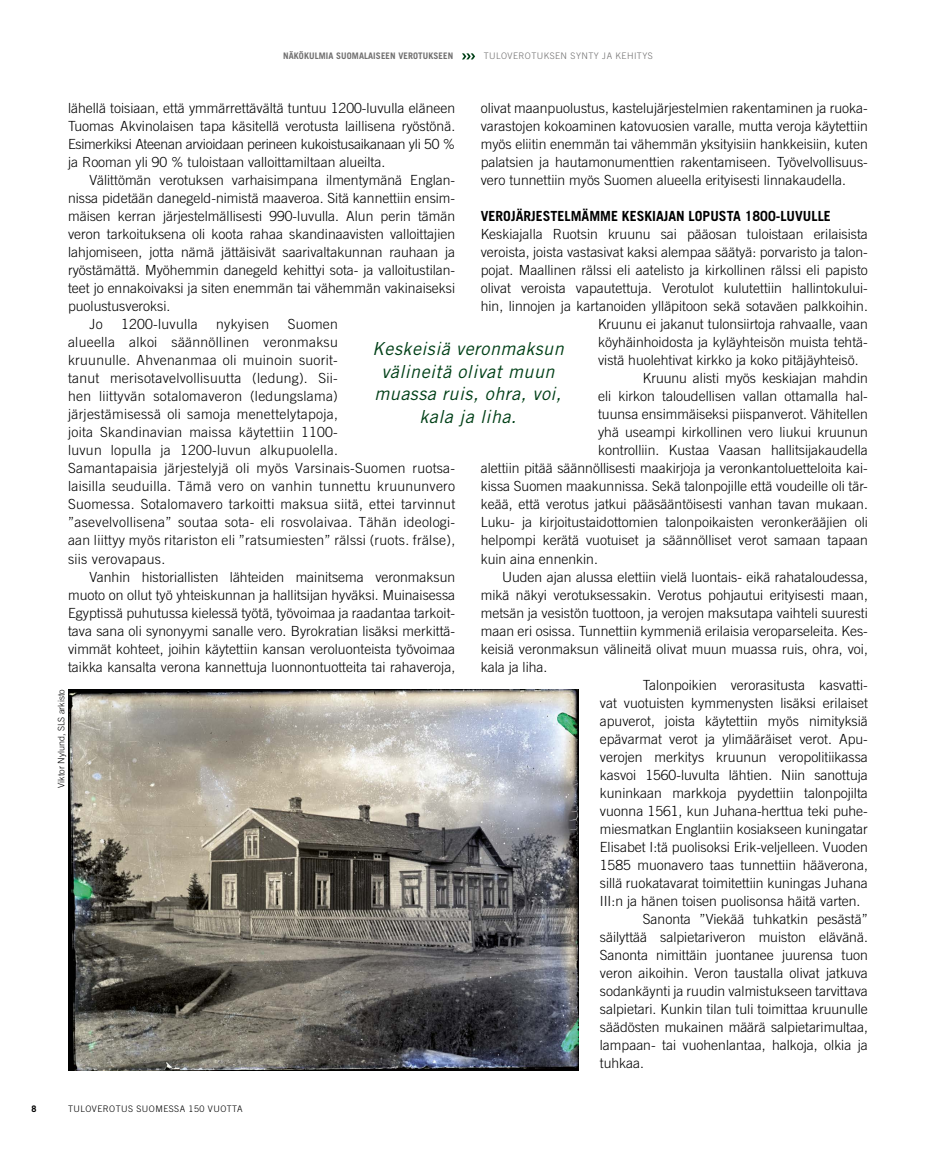
<style>
.page{position:relative;width:936px;height:1149px;background:#fff}
.page>*{position:absolute;margin:0;border:0;box-sizing:border-box;transform-origin:0 0}
.t1{font:italic 18px/22.5px "Trade Gothic";letter-spacing:.025em;color:#004017;text-align:center}
.t2{font:300 13.95px/18px "Trade Gothic";color:#000;text-align:justify}
.t3{font:300 13.95px/18px "Trade Gothic";letter-spacing:.02em;color:#000}
.t4{font:700 13.95px "Trade Gothic";color:#000}
.t5{font:700 9px "Trade Gothic";letter-spacing:.01em;color:#706f6f}
.t6{font:300 9px "Trade Gothic";letter-spacing:.05em;color:#000}
.t7{font:300 9px "Trade Gothic";letter-spacing:.05em;color:#706f6f}
.t8{font:300 9px "Trade Gothic";color:#000}
.t9{font:700 9px "Trade Gothic";color:#000}
</style>
<div class="page">
<svg style="left:462px;top:53px;width:13px;height:6px"></svg>
<img style="left:68px;top:689px;width:510px;height:380px">
<p class="t5" style="left:283px;top:51px;width:172px">NÄKÖKULMIA SUOMALAISEEN VEROTUKSEEN</p>
<p class="t7" style="left:483px;top:51px;width:171px">TULOVEROTUKSEN SYNTY JA KEHITYS</p>
<p class="t2" style="left:68px;top:99px;width:388px">lähellä toisiaan, että ymmärrettävältä tuntuu 1200-luvulla eläneen Tuomas Akvinolaisen tapa käsitellä verotusta laillisena ryöstönä.<br>Esimerkiksi Ateenan arvioidaan perineen kukoistusaikanaan yli 50 % ja Rooman yli 90 % tuloistaan valloittamiltaan alueilta.</p>
<p class="t2" style="left:89px;top:171px;width:367px">Välittömän verotuksen varhaisimpana ilmentymänä Englan-</p>
<p class="t2" style="left:68px;top:189px;width:388px">nissa pidetään danegeld-nimistä maaveroa. Sitä kannettiin ensim-</p>
<p class="t2" style="left:68px;top:207px;width:388px">mäisen kerran järjestelmällisesti 990-luvulla. Alun perin tämän</p>
<p class="t2" style="left:68px;top:225px;width:388px">veron tarkoituksena oli koota rahaa skandinaavisten valloittajien</p>
<p class="t2" style="left:68px;top:243px;width:388px">lahjomiseen, jotta nämä jättäisivät saarivaltakunnan rauhaan ja</p>
<p class="t2" style="left:68px;top:261px;width:388px">ryöstämättä. Myöhemmin danegeld kehittyi sota- ja valloitustilan-</p>
<p class="t2" style="left:68px;top:279px;width:388px">teet jo ennakoivaksi ja siten enemmän tai vähemmän vakinaiseksi</p>
<p class="t2" style="left:68px;top:297px;width:104px">puolustusveroksi.</p>
<p class="t2" style="left:89px;top:315px;width:15px">Jo</p>
<p class="t3" style="left:121px;top:315px;width:78px">1200-luvulla</p>
<p class="t3" style="left:216px;top:315px;width:55px">nykyisen</p>
<p class="t2" style="left:480px;top:99px;width:388px">olivat maanpuolustus, kastelujärjestelmien rakentaminen ja ruoka&shy;varastojen kokoaminen katovuosien varalle, mutta veroja käytettiin myös eliitin enemmän tai vähemmän yksityisiin hankkeisiin, kuten palatsien ja hautamonumenttien rakentamiseen. Työvelvollisuus&shy;vero tunnettiin myös Suomen alueella erityisesti linnakaudella.</p>
<p class="t4" style="left:480px;top:207px;width:351px">VEROJÄRJESTELMÄMME KESKIAJAN LOPUSTA 1800-LUVULLE</p>
<p class="t2" style="left:480px;top:225px;width:388px">Keskiajalla Ruotsin kruunu sai pääosan tuloistaan erilaisista</p>
<p class="t2" style="left:480px;top:243px;width:388px">veroista, joista vastasivat kaksi alempaa säätyä: porvaristo ja talon-</p>
<p class="t2" style="left:480px;top:261px;width:388px">pojat. Maallinen rälssi eli aatelisto ja kirkollinen rälssi eli papisto</p>
<p class="t2" style="left:480px;top:279px;width:388px">olivat veroista vapautettuja. Verotulot kulutettiin hallintokului-</p>
<p class="t2" style="left:480px;top:297px;width:388px">hin, linnojen ja kartanoiden ylläpitoon sekä sotaväen palkkoihin.</p>
<p class="t2" style="left:598px;top:315px;width:271px">Kruunu ei jakanut tulonsiirtoja rahvaalle, vaan</p>
<p class="t2" style="left:598px;top:333px;width:271px">köyhäinhoidosta ja kyläyhteisön muista tehtä-</p>
<p class="t2" style="left:598px;top:351px;width:262px">vistä huolehtivat kirkko ja koko pitäjäyhteisö.</p>
<p class="t2" style="left:642px;top:369px;width:226px">Kruunu alisti myös keskiajan mahdin</p>
<p class="t2" style="left:598px;top:387px;width:271px">eli kirkon taloudellisen vallan ottamalla hal-</p>
<p class="t2" style="left:598px;top:405px;width:271px">tuunsa ensimmäiseksi piispanverot. Vähitellen</p>
<p class="t2" style="left:598px;top:423px;width:271px">yhä useampi kirkollinen vero liukui kruunun</p>
<p class="t2" style="left:598px;top:441px;width:271px">kontrolliin. Kustaa Vaasan hallitsijakaudella</p>
<p class="t2" style="left:480px;top:459px;width:388px">alettiin pitää säännöllisesti maakirjoja ja veronkantoluetteloita kai-</p>
<p class="t2" style="left:480px;top:477px;width:388px">kissa Suomen maakunnissa. Sekä talonpojille että voudeille oli tär-</p>
<p class="t2" style="left:480px;top:495px;width:388px">keää, että verotus jatkui pääsääntöisesti vanhan tavan mukaan.</p>
<p class="t2" style="left:480px;top:513px;width:388px">Luku- ja kirjoitustaidottomien talonpoikaisten veronkerääjien oli</p>
<p class="t2" style="left:480px;top:531px;width:388px">helpompi kerätä vuotuiset ja säännölliset verot samaan tapaan</p>
<p class="t2" style="left:480px;top:549px;width:119px">kuin aina ennenkin.</p>
<p class="t2" style="left:502px;top:567px;width:367px">Uuden ajan alussa elettiin vielä luontais- eikä rahataloudessa,</p>
<p class="t2" style="left:480px;top:585px;width:388px">mikä näkyi verotuksessakin. Verotus pohjautui erityisesti maan,</p>
<p class="t2" style="left:480px;top:603px;width:388px">metsän ja vesistön tuottoon, ja verojen maksutapa vaihteli suuresti</p>
<p class="t2" style="left:480px;top:621px;width:388px">maan eri osissa. Tunnettiin kymmeniä erilaisia veroparseleita. Kes-</p>
<p class="t2" style="left:480px;top:639px;width:388px">keisiä veronmaksun välineitä olivat muun muassa ruis, ohra, voi,</p>
<p class="t2" style="left:480px;top:657px;width:68px">kala ja liha.</p>
<p class="t2" style="left:642px;top:675px;width:226px">Talonpoikien verorasitusta kasvatti-</p>
<p class="t2" style="left:600px;top:693px;width:269px">vat vuotuisten kymmenysten lisäksi erilaiset</p>
<p class="t2" style="left:600px;top:711px;width:269px">apuverot, joista käytettiin myös nimityksiä</p>
<p class="t2" style="left:600px;top:729px;width:269px">epävarmat verot ja ylimääräiset verot. Apu-</p>
<p class="t2" style="left:600px;top:747px;width:269px">verojen merkitys kruunun veropolitiikassa</p>
<p class="t2" style="left:600px;top:765px;width:269px">kasvoi 1560-luvulta lähtien. Niin sanottuja</p>
<p class="t2" style="left:600px;top:783px;width:269px">kuninkaan markkoja pyydettiin talonpojilta</p>
<p class="t2" style="left:600px;top:801px;width:269px">vuonna 1561, kun Juhana-herttua teki puhe-</p>
<p class="t2" style="left:600px;top:819px;width:269px">miesmatkan Englantiin kosiakseen kuningatar</p>
<p class="t2" style="left:600px;top:837px;width:269px">Elisabet I:tä puolisoksi Erik-veljelleen. Vuoden</p>
<p class="t2" style="left:600px;top:855px;width:269px">1585 muonavero taas tunnettiin hääverona,</p>
<p class="t2" style="left:600px;top:873px;width:269px">sillä ruokatavarat toimitettiin kuningas Juhana</p>
<p class="t2" style="left:600px;top:891px;width:262px">III:n ja hänen toisen puolisonsa häitä varten.</p>
<p class="t2" style="left:642px;top:909px;width:226px">Sanonta ”Viekää tuhkatkin pesästä”</p>
<p class="t2" style="left:600px;top:927px;width:269px">säilyttää salpietariveron muiston elävänä.</p>
<p class="t2" style="left:600px;top:945px;width:269px">Sanonta nimittäin juontanee juurensa tuon</p>
<p class="t2" style="left:600px;top:963px;width:269px">veron aikoihin. Veron taustalla olivat jatkuva</p>
<p class="t2" style="left:600px;top:981px;width:269px">sodankäynti ja ruudin valmistukseen tarvittava</p>
<p class="t2" style="left:600px;top:999px;width:269px">salpietari. Kunkin tilan tuli toimittaa kruunulle</p>
<p class="t2" style="left:600px;top:1017px;width:269px">säädösten mukainen määrä salpietarimultaa,</p>
<p class="t2" style="left:600px;top:1035px;width:269px">lampaan- tai vuohenlantaa, halkoja, olkia ja</p>
<p class="t2" style="left:600px;top:1053px;width:46px">tuhkaa.</p>
<p class="t3" style="left:68px;top:315px;width:388px;text-indent:219px">Suomen<br>alueella alkoi säännöllinen veronmaksu<br>kruunulle. Ahvenanmaa oli muinoin suorit-<br>tanut merisotavelvollisuutta (ledung). Sii-<br>hen liittyvän sotalomaveron (ledungslama)<br>järjestämisessä oli samoja menettelytapoja,<br>joita Skandinavian maissa käytettiin 1100-<br>luvun lopulla ja 1200-luvun alkupuolella.<br>Samantapaisia järjestelyjä oli myös Varsinais-Suomen ruotsa&shy;laisilla seuduilla. Tämä vero on vanhin tunnettu kruununvero Suomessa. Sotalomavero tarkoitti maksua siitä, ettei tarvinnut ”asevelvollisena” soutaa sota- eli rosvolaivaa. Tähän ideologi&shy;aan liittyy myös ritariston eli ”ratsumiesten” rälssi (ruots. frälse), siis verovapaus.</p>
<p class="t2" style="left:68px;top:567px;width:388px;text-indent:21px">Vanhin historiallisten lähteiden mainitsema veronmaksun muoto on ollut työ yhteiskunnan ja hallitsijan hyväksi. Muinaisessa Egyptissä puhutussa kielessä työtä, työvoimaa ja raadantaa tarkoit&shy;tava sana oli synonyymi sanalle vero. Byrokratian lisäksi merkittä&shy;vimmät kohteet, joihin käytettiin kansan veroluonteista työvoimaa taikka kansalta verona kannettuja luonnontuotteita tai rahaveroja,</p>
<p class="t1" style="left:372px;top:337px;width:193px">Keskeisiä veronmaksun välineitä olivat muun muassa ruis, ohra, voi, kala ja liha.</p>
<p class="t8" style="left:56px;top:787px;width:100px;rotate:-90deg">Viktor Nylund, SLS arkisto</p>
<p class="t9" style="left:32px;top:1103px;width:7px">8</p>
<p class="t6" style="left:68px;top:1103px;width:176px">TULOVEROTUS SUOMESSA 150 VUOTTA</p>
</div>
